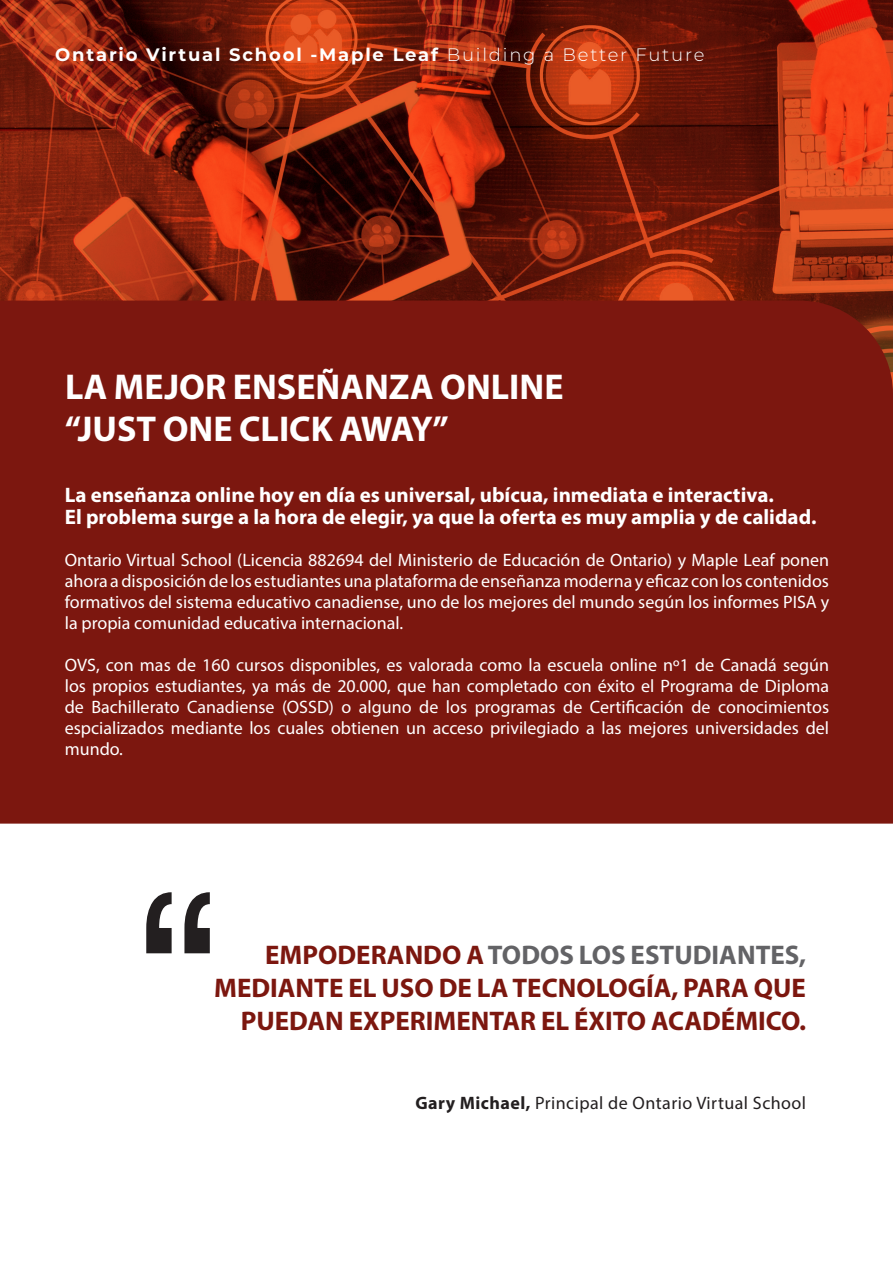
<style>
.page{position:relative;width:893px;height:1263px;background:#fff}
.page>*{position:absolute;margin:0;border:0;box-sizing:border-box;transform-origin:0 0}
.Body_Text{font:700 36px "Myriad Pro";color:#fff}
.t1{font:700 27px/33px "Myriad Pro";color:#7c170f;text-align:right}
.Body_Text-2{font:700 21px "Myriad Pro";color:#fff}
.Body_Text-3{font:18px/21px "Myriad Pro";color:#fff;text-align:justify}
.t2{font:700 18px "Montserrat";letter-spacing:.1em;color:#fff}
.Body_Text-4{font:18px "Myriad Pro";letter-spacing:.025em;color:#231f20}
.s1{font-weight:300}
.s2{color:#636366}
.s3{font-weight:700}
</style>
<div class="page">
<img style="left:0;top:0;width:893px;height:301px">
<div style="left:0;top:301px;width:893px;height:523px;background:#7c170f"></div>
<svg style="left:146px;top:892px;width:64px;height:61px"></svg>
<p class="t2" style="left:55px;top:42px;width:651px">Ontario Virtual School -Maple Leaf <span class="s1">Building a Better Future</span></p>
<p class="Body_Text" style="left:65px;top:363px;width:500px">LA MEJOR ENSEÑANZA ONLINE</p>
<p class="Body_Text" style="left:65px;top:405px;width:386px">“JUST ONE CLICK AWAY”</p>
<p class="Body_Text-2" style="left:65px;top:481px;width:711px">La enseñanza online hoy en día es universal, ubícua, inmediata e interactiva.</p>
<p class="Body_Text-2" style="left:65px;top:503px;width:753px">El problema surge a la hora de elegir, ya que la oferta es muy amplia y de calidad.</p>
<p class="Body_Text-3" style="left:65px;top:549px;width:766px">Ontario Virtual School (Licencia 882694 del Ministerio de Educación de Ontario) y Maple Leaf ponen ahora a disposición de los estudiantes una plataforma de enseñanza moderna y eficaz con los contenidos formativos del sistema educativo canadiense, uno de los mejores del mundo según los informes PISA y la propia comunidad educativa internacional.</p>
<p class="Body_Text-3" style="left:65px;top:654px;width:766px">OVS, con mas de 160 cursos disponibles, es valorada como la escuela online nº1 de Canadá según los propios estudiantes, ya más de 20.000, que han completado con éxito el Programa de Diploma de Bachillerato Canadiense (OSSD) o alguno de los programas de Certificación de conocimientos espcializados mediante los cuales obtienen un acceso privilegiado a las mejores universidades del mundo.</p>
<p class="t1" style="left:214px;top:938px;width:593px">EMPODERANDO A <span class="s2">TODOS LOS ESTUDIANTES,<br></span>MEDIANTE EL USO DE LA TECNOLOGÍA, PARA QUE<br>PUEDAN EXPERIMENTAR EL ÉXITO ACADÉMICO.</p>
<p class="Body_Text-4" style="left:415px;top:1091px;width:392px"><span class="s3">Gary Michael,</span> Principal de Ontario Virtual School</p>
</div>
